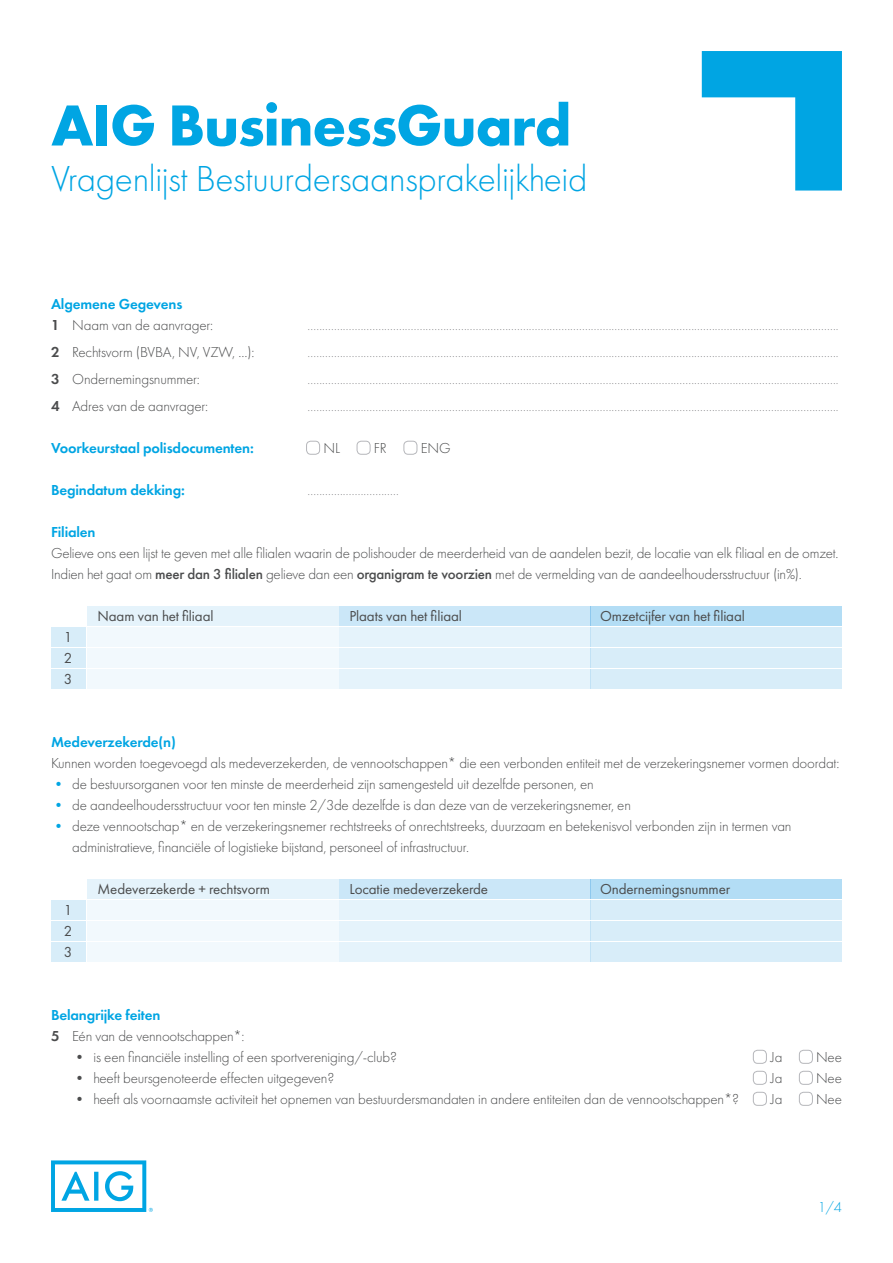
<style>
.page{position:relative;width:893px;height:1263px;background:#fff}
.page>*{position:absolute;margin:0;border:0;box-sizing:border-box;transform-origin:0 0}
.t1{font:700 60px "Futura PT";letter-spacing:-.02em;color:#00a5e3}
.t2{font:300 37.5px "Futura PT";letter-spacing:-.01em;color:#00a5e3}
.t3{font:300 15px/21px "Futura PT";letter-spacing:-.01em;color:#4b4c4d}
.t4{font:15px/21px "Futura PT";letter-spacing:-.01em;color:#4b4c4d;text-align:justify}
.t5{font:600 15px "Futura PT";letter-spacing:-.01em;color:#00a5e3}
.t6{font:300 15px "Futura PT";color:#00a5e3}
.t7{font:9px "Futura PT";color:#636366}
.s1{font-weight:600;color:#00a5e3}
.s2{font-weight:600}
.s3{font-weight:500}
.s4{color:#00a5e3}
</style>
<div class="page">
<div style="left:88px;top:627px;width:251px;height:20px;background:#f2f9fd"></div>
<div style="left:339px;top:627px;width:251px;height:20px;background:#e5f3fb"></div>
<div style="left:590px;top:627px;width:252px;height:20px;background:#d8edf9"></div>
<div style="left:51px;top:627px;width:35px;height:20px;background:#d8edf9"></div>
<div style="left:88px;top:606px;width:251px;height:20px;background:#e5f3fb"></div>
<div style="left:339px;top:606px;width:251px;height:20px;background:#cbe7f8"></div>
<div style="left:590px;top:606px;width:252px;height:20px;background:#b3ddf5"></div>
<div style="left:88px;top:648px;width:251px;height:20px;background:#f2f9fd"></div>
<div style="left:339px;top:648px;width:251px;height:20px;background:#e5f3fb"></div>
<div style="left:590px;top:648px;width:252px;height:20px;background:#d8edf9"></div>
<div style="left:51px;top:648px;width:35px;height:20px;background:#d8edf9"></div>
<div style="left:88px;top:669px;width:251px;height:20px;background:#f2f9fd"></div>
<div style="left:339px;top:669px;width:251px;height:20px;background:#e5f3fb"></div>
<div style="left:590px;top:669px;width:252px;height:20px;background:#d8edf9"></div>
<div style="left:51px;top:669px;width:35px;height:20px;background:#d8edf9"></div>
<div style="left:88px;top:900px;width:251px;height:20px;background:#f2f9fd"></div>
<div style="left:339px;top:900px;width:251px;height:20px;background:#e5f3fb"></div>
<div style="left:590px;top:900px;width:252px;height:20px;background:#d8edf9"></div>
<div style="left:51px;top:900px;width:35px;height:20px;background:#d8edf9"></div>
<div style="left:88px;top:879px;width:251px;height:20px;background:#e5f3fb"></div>
<div style="left:339px;top:879px;width:251px;height:20px;background:#cbe7f8"></div>
<div style="left:590px;top:879px;width:252px;height:20px;background:#b3ddf5"></div>
<div style="left:88px;top:921px;width:251px;height:20px;background:#f2f9fd"></div>
<div style="left:339px;top:921px;width:251px;height:20px;background:#e5f3fb"></div>
<div style="left:590px;top:921px;width:252px;height:20px;background:#d8edf9"></div>
<div style="left:51px;top:921px;width:35px;height:20px;background:#d8edf9"></div>
<div style="left:88px;top:942px;width:251px;height:20px;background:#f2f9fd"></div>
<div style="left:339px;top:942px;width:251px;height:20px;background:#e5f3fb"></div>
<div style="left:590px;top:942px;width:252px;height:20px;background:#d8edf9"></div>
<div style="left:51px;top:942px;width:35px;height:20px;background:#d8edf9"></div>
<div style="left:306px;top:441px;width:14px;height:14px;border:1px solid #b6b7bb;border-radius:4px"></div>
<div style="left:357px;top:441px;width:13px;height:14px;border:1px solid #b6b7bb;border-radius:4px"></div>
<div style="left:403px;top:441px;width:14px;height:14px;border:1px solid #b6b7bb;border-radius:4px"></div>
<div style="left:753px;top:1050px;width:14px;height:14px;border:1px solid #b6b7bb;border-radius:4px"></div>
<div style="left:799px;top:1050px;width:14px;height:14px;border:1px solid #b6b7bb;border-radius:4px"></div>
<div style="left:753px;top:1071px;width:14px;height:14px;border:1px solid #b6b7bb;border-radius:4px"></div>
<div style="left:799px;top:1071px;width:14px;height:14px;border:1px solid #b6b7bb;border-radius:4px"></div>
<div style="left:753px;top:1092px;width:14px;height:14px;border:1px solid #b6b7bb;border-radius:4px"></div>
<div style="left:799px;top:1092px;width:14px;height:14px;border:1px solid #b6b7bb;border-radius:4px"></div>
<svg style="left:51px;top:1160px;width:102px;height:52px"></svg>
<svg style="left:702px;top:51px;width:140px;height:140px"></svg>
<h1 class="t1" style="left:51px;top:87px;width:522px">AIG BusinessGuard</h1>
<h2 class="t2" style="left:51px;top:157px;width:538px">Vragenlijst Bestuurdersaansprakelijkheid</h2>
<p class="t3" style="left:51px;top:294px;width:164px"><span class="s1">Algemene Gegevens<br></span><span class="s2">1</span> Naam van de aanvrager:</p>
<p class="t7" style="left:308px;top:322px;width:532px">....................................................................................................................................................................................</p>
<p class="t3" style="left:51px;top:342px;width:205px"><span class="s2">2</span> Rechtsvorm (BVBA, NV, VZW, …):</p>
<p class="t7" style="left:308px;top:349px;width:532px">....................................................................................................................................................................................</p>
<p class="t3" style="left:51px;top:369px;width:150px"><span class="s2">3</span> Ondernemingsnummer:</p>
<p class="t7" style="left:308px;top:376px;width:532px">....................................................................................................................................................................................</p>
<p class="t3" style="left:51px;top:396px;width:159px"><span class="s2">4</span> Adres van de aanvrager:</p>
<p class="t7" style="left:308px;top:403px;width:532px">....................................................................................................................................................................................</p>
<p class="t5" style="left:51px;top:439px;width:204px">Voorkeurstaal polisdocumenten:</p>
<p class="t3" style="left:323px;top:438px;width:18px">NL</p>
<p class="t3" style="left:374px;top:438px;width:14px">FR</p>
<p class="t3" style="left:421px;top:438px;width:31px">ENG</p>
<p class="t5" style="left:51px;top:481px;width:135px">Begindatum dekking:</p>
<p class="t7" style="left:308px;top:487px;width:92px">...............................</p>
<p class="t5" style="left:51px;top:523px;width:46px">Filialen</p>
<p class="t3" style="left:51px;top:543px;width:789px">Gelieve ons een lijst te geven met alle filialen waarin de polishouder de meerderheid van de aandelen bezit, de locatie van elk filiaal en de omzet.<br>Indien het gaat om <span class="s3">meer dan 3 filialen</span> gelieve dan een <span class="s3">organigram te voorzien</span> met de vermelding van de aandeelhoudersstructuur (in%).</p>
<p class="t4" style="left:98px;top:606px;width:117px">Naam van het filiaal</p>
<p class="t4" style="left:350px;top:606px;width:114px">Plaats van het filiaal</p>
<p class="t4" style="left:600px;top:606px;width:146px">Omzetcijfer van het filiaal</p>
<p class="t4" style="left:64px;top:627px;width:10px">1<br>2<br>3</p>
<p class="t5" style="left:51px;top:733px;width:126px">Medeverzekerde(n)</p>
<p class="t3" style="left:51px;top:753px;width:790px">Kunnen worden toegevoegd als medeverzekerden, de vennootschappen* die een verbonden entiteit met de verzekeringsnemer vormen doordat:</p>
<p class="t3" style="left:51px;top:774px;width:544px"><span class="s4">•</span> de bestuursorganen voor ten minste de meerderheid zijn samengesteld uit dezelfde personen, en</p>
<p class="t3" style="left:51px;top:795px;width:581px"><span class="s4">•</span> de aandeelhoudersstructuur voor ten minste 2/3de dezelfde is dan deze van de verzekeringsnemer, en</p>
<p class="t3" style="left:72px;top:816px;width:721px;text-indent:-21px"><span class="s4">•</span> deze vennootschap* en de verzekeringsnemer rechtstreeks of onrechtstreeks, duurzaam en betekenisvol verbonden zijn in termen van administratieve, financiële of logistieke bijstand, personeel of infrastructuur.</p>
<p class="t4" style="left:98px;top:879px;width:174px">Medeverzekerde + rechtsvorm</p>
<p class="t4" style="left:350px;top:879px;width:140px">Locatie medeverzekerde</p>
<p class="t4" style="left:600px;top:879px;width:132px">Ondernemingsnummer</p>
<p class="t4" style="left:64px;top:900px;width:10px">1<br>2<br>3</p>
<p class="t3" style="left:51px;top:1005px;width:195px"><span class="s1">Belangrijke feiten<br></span><span class="s2">5</span> Eén van de vennootschappen*:</p>
<p class="t3" style="left:72px;top:1047px;width:326px">• is een financiële instelling of een sportvereniging/-club?</p>
<p class="t3" style="left:771px;top:1047px;width:13px">Ja</p>
<p class="t3" style="left:816px;top:1047px;width:27px">Nee</p>
<p class="t3" style="left:72px;top:1068px;width:264px">• heeft beursgenoteerde effecten uitgegeven?</p>
<p class="t3" style="left:771px;top:1068px;width:13px">Ja</p>
<p class="t3" style="left:816px;top:1068px;width:27px">Nee</p>
<p class="t3" style="left:72px;top:1089px;width:668px">• heeft als voornaamste activiteit het opnemen van bestuurdersmandaten in andere entiteiten dan de vennootschappen*?</p>
<p class="t3" style="left:771px;top:1089px;width:13px">Ja</p>
<p class="t3" style="left:816px;top:1089px;width:27px">Nee</p>
<p class="t6" style="left:818px;top:1198px;width:26px">1/4</p>
</div>
